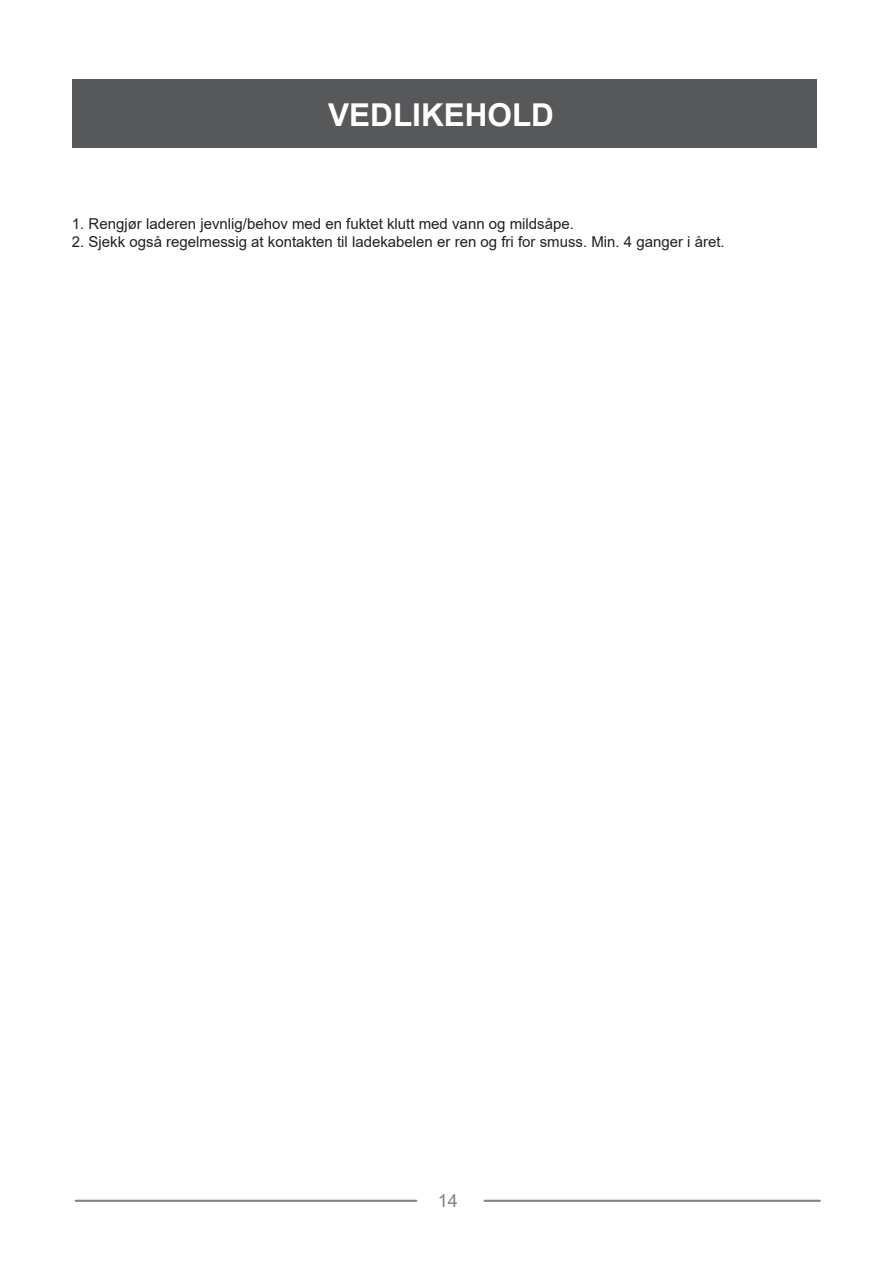
<style>
.page{position:relative;width:893px;height:1263px;background:#fff}
.page>*{position:absolute;margin:0;border:0;box-sizing:border-box;transform-origin:0 0}
.t1{font:700 31.5px "Arial";color:#fff}
.t2{font:18px "Arial";color:#808285}
.t3{font:15px "Arial";color:#221f1f}
</style>
<div class="page">
<hr style="left:76px;top:1200px;width:340px;height:2px;background:#808285">
<hr style="left:485px;top:1200px;width:335px;height:2px;background:#808285">
<div style="left:73px;top:79px;width:744px;height:68px;background:#57585a"></div>
<h1 class="t1" style="left:328px;top:103px;width:227px">VEDLIKEHOLD</h1>
<p class="t3" style="left:72px;top:218px;width:503px">1. Rengjør laderen jevnlig/behov med en fuktet klutt med vann og mildsåpe.</p>
<p class="t3" style="left:72px;top:236px;width:654px">2. Sjekk også regelmessig at kontakten til ladekabelen er ren og fri for smuss. Min. 4 ganger i året.</p>
<p class="t2" style="left:438px;top:1194px;width:22px">14</p>
</div>
